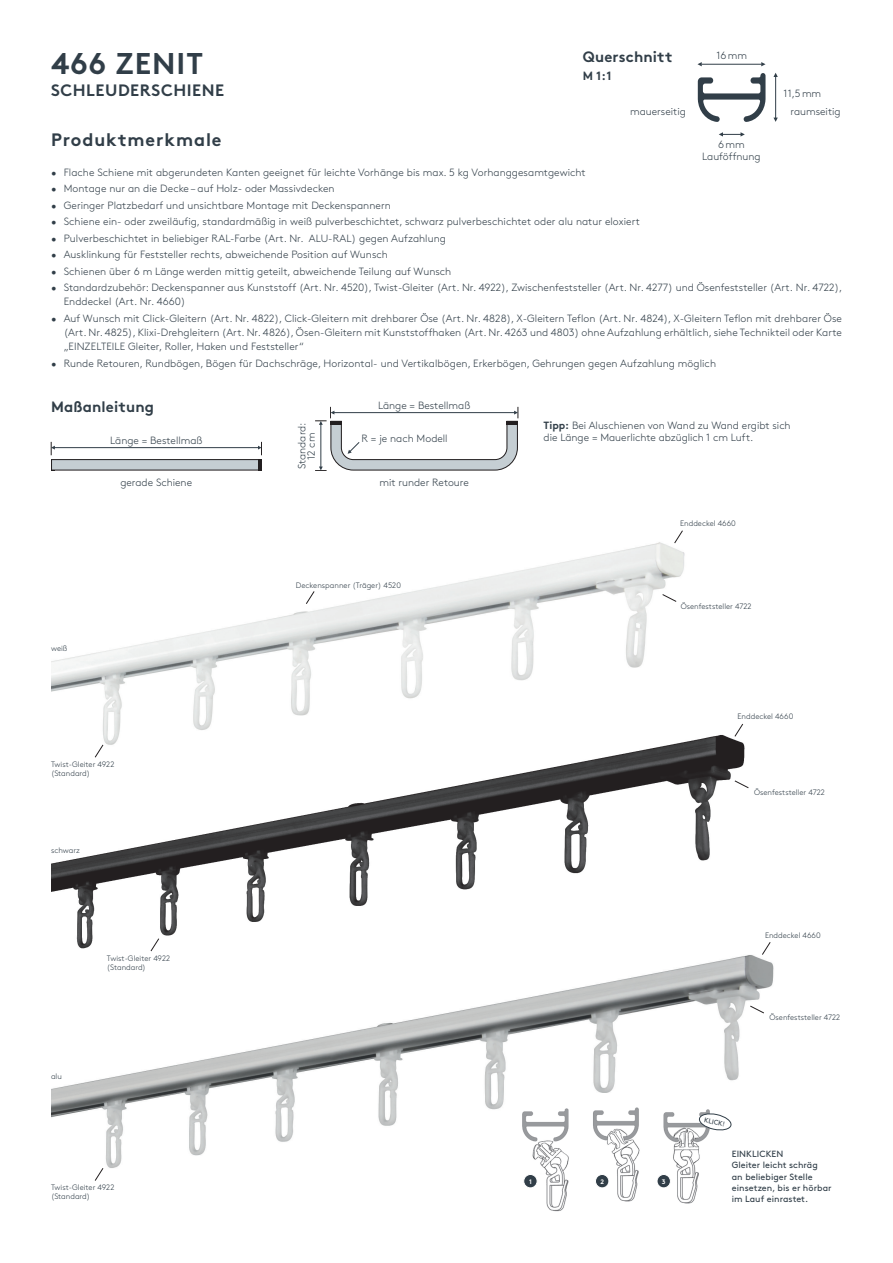
<style>
.page{position:relative;width:893px;height:1263px;background:#fff}
.page>*{position:absolute;margin:0;border:0;box-sizing:border-box;transform-origin:0 0}
.t1{font:700 30px "Brown Pro";letter-spacing:.03em;color:#313e48}
.t2{font:700 18px "Brown Pro";letter-spacing:.05em;color:#313e48}
.t3{font:700 16.5px "Brown Pro";letter-spacing:.03em;color:#313e48}
.t4{font:700 15px "Brown Pro";letter-spacing:.01em;color:#313e48}
.t5{font:700 12px "Brown Pro";color:#313e48}
.t6{font:300 10.5px/14.2px "Brown Pro";letter-spacing:.005em;color:#313e48}
.t7{font:9px/11.2px "Brown Pro";letter-spacing:.005em;color:#313e48}
.t8{font:300 7.8px/9px "Brown Pro";color:#313e48}
.t9{font:6.75px "Brown Pro";color:#313e48}
.t10{font:700 6.6px "Brown Pro";color:#fff}
.s1{font-weight:700}
</style>
<div class="page">
<img style="left:51px;top:955px;width:723px;height:214px">
<svg style="left:95px;top:1168px;width:8px;height:13px"></svg>
<svg style="left:750px;top:1006px;width:14px;height:7px"></svg>
<img style="left:519px;top:1108px;width:53px;height:104px">
<img style="left:590px;top:1107px;width:53px;height:95px">
<img style="left:662px;top:1107px;width:50px;height:97px">
<svg style="left:698px;top:1112px;width:35px;height:19px"></svg>
<div style="left:524px;top:1174px;width:13px;height:14px;background:#313e48;border-radius:50%"></div>
<div style="left:523px;top:1174px;width:15px;height:14px;border:1px solid #fff;border-radius:50%"></div>
<div style="left:595px;top:1174px;width:14px;height:14px;background:#313e48;border-radius:50%"></div>
<div style="left:595px;top:1174px;width:14px;height:14px;border:1px solid #fff;border-radius:50%"></div>
<div style="left:657px;top:1174px;width:13px;height:14px;background:#313e48;border-radius:50%"></div>
<div style="left:657px;top:1174px;width:14px;height:14px;border:1px solid #fff;border-radius:50%"></div>
<img style="left:51px;top:735px;width:698px;height:214px">
<svg style="left:151px;top:938px;width:8px;height:13px"></svg>
<svg style="left:734px;top:724px;width:9px;height:13px"></svg>
<svg style="left:734px;top:780px;width:15px;height:8px"></svg>
<hr style="left:775px;top:76px;width:1px;height:42px;background:#313e48">
<svg style="left:773px;top:73px;width:5px;height:4px"></svg>
<svg style="left:773px;top:118px;width:5px;height:4px"></svg>
<hr style="left:702px;top:64px;width:60px;height:1px;background:#313e48">
<svg style="left:761px;top:62px;width:4px;height:4px"></svg>
<svg style="left:697px;top:62px;width:5px;height:4px"></svg>
<svg style="left:719px;top:132px;width:26px;height:5px"></svg>
<svg style="left:698px;top:73px;width:67px;height:49px"></svg>
<img style="left:51px;top:542px;width:636px;height:206px">
<svg style="left:674px;top:530px;width:9px;height:13px"></svg>
<svg style="left:306px;top:591px;width:9px;height:13px"></svg>
<svg style="left:95px;top:744px;width:8px;height:14px"></svg>
<svg style="left:662px;top:594px;width:14px;height:8px"></svg>
<svg style="left:51px;top:442px;width:4px;height:13px"></svg>
<div style="left:52px;top:460px;width:209px;height:10px;background:#c5ced3"></div>
<div style="left:51px;top:459px;width:210px;height:12px;border:1px solid #231f20"></div>
<hr style="left:54px;top:447px;width:205px;height:1px;background:#313e48">
<svg style="left:258px;top:442px;width:4px;height:29px"></svg>
<svg style="left:315px;top:407px;width:204px;height:64px"></svg>
<hr style="left:330px;top:421px;width:12px;height:4px;background:#231f20">
<hr style="left:506px;top:421px;width:12px;height:4px;background:#231f20">
<svg style="left:762px;top:942px;width:9px;height:13px"></svg>
<h3 class="t4" style="left:583px;top:45px;width:91px">Querschnitt</h3>
<p class="t5" style="left:583px;top:67px;width:30px">M 1:1</p>
<p class="t6" style="left:630px;top:104px;width:57px">mauerseitig</p>
<p class="t6" style="left:790px;top:104px;width:52px">raumseitig</p>
<p class="t6" style="left:717px;top:47px;width:32px">16mm</p>
<h1 class="t1" style="left:51px;top:39px;width:153px">466 ZENIT</h1>
<h3 class="t3" style="left:51px;top:77px;width:175px">SCHLEUDERSCHIENE</h3>
<h2 class="t2" style="left:51px;top:125px;width:172px">Produktmerkmale</h2>
<p class="t6" style="left:51px;top:164px;width:536px">• Flache Schiene mit abgerundeten Kanten geeignet für leichte Vorhänge bis max. 5 kg Vorhanggesamtgewicht</p>
<p class="t6" style="left:51px;top:181px;width:285px">• Montage nur an die Decke – auf Holz- oder Massivdecken</p>
<p class="t6" style="left:51px;top:197px;width:341px">• Geringer Platzbedarf und unsichtbare Montage mit Deckenspannern</p>
<p class="t6" style="left:51px;top:214px;width:590px">• Schiene ein- oder zweiläufig, standardmäßig in weiß pulverbeschichtet, schwarz pulverbeschichtet oder alu natur eloxiert</p>
<p class="t6" style="left:51px;top:230px;width:396px">• Pulverbeschichtet in beliebiger RAL-Farbe (Art. Nr. ALU-RAL) gegen Aufzahlung</p>
<p class="t6" style="left:51px;top:247px;width:338px">• Ausklinkung für Feststeller rechts, abweichende Position auf Wunsch</p>
<p class="t6" style="left:51px;top:263px;width:402px">• Schienen über 6 m Länge werden mittig geteilt, abweichende Teilung auf Wunsch</p>
<p class="t6" style="left:64px;top:280px;width:780px;text-indent:-13px">• Standardzubehör: Deckenspanner aus Kunststoff (Art. Nr. 4520), Twist-Gleiter (Art. Nr. 4922), Zwischenfeststeller (Art. Nr. 4277) und Ösenfeststeller (Art. Nr. 4722),<br>Enddeckel (Art. Nr. 4660)</p>
<p class="t6" style="left:64px;top:310px;width:780px;text-align:justify;text-indent:-13px">• Auf Wunsch mit Click-Gleitern (Art. Nr. 4822), Click-Gleitern mit drehbarer Öse (Art. Nr. 4828), X-Gleitern Teflon (Art. Nr. 4824), X-Gleitern Teflon mit drehbarer Öse (Art. Nr. 4825), Klixi-Drehgleitern (Art. Nr. 4826), Ösen-Gleitern mit Kunststoffhaken (Art. Nr. 4263 und 4803) ohne Aufzahlung erhältlich, siehe Technikteil oder Karte „EINZELTEILE Gleiter, Roller, Haken und Feststeller“</p>
<p class="t6" style="left:51px;top:355px;width:666px">• Runde Retouren, Rundbögen, Bögen für Dachschräge, Horizontal- und Vertikalbögen, Erkerbögen, Gehrungen gegen Aufzahlung möglich</p>
<p class="t6" style="left:784px;top:86px;width:39px">11,5mm</p>
<p class="t6" style="left:702px;top:137px;width:60px;line-height:12px;text-align:center">6mm<br>Lauföffnung</p>
<h3 class="t4" style="left:51px;top:395px;width:104px">Maßanleitung</h3>
<p class="t6" style="left:110px;top:433px;width:94px">Länge = Bestellmaß</p>
<p class="t6" style="left:120px;top:475px;width:73px">gerade Schiene</p>
<p class="t8" style="left:51px;top:643px;width:18px">weiß</p>
<p class="t8" style="left:51px;top:759px;width:65px">Twist-Gleiter 4922 (Standard)</p>
<p class="t8" style="left:51px;top:845px;width:30px">schwarz</p>
<p class="t8" style="left:107px;top:953px;width:65px">Twist-Gleiter 4922 (Standard)</p>
<p class="t8" style="left:51px;top:1071px;width:12px">alu</p>
<p class="t8" style="left:51px;top:1182px;width:65px">Twist-Gleiter 4922 (Standard)</p>
<p class="t6" style="left:378px;top:397px;width:94px">Länge = Bestellmaß</p>
<p class="t6" style="left:296px;top:469px;width:48px;line-height:9.4px;text-align:center;rotate:-90deg">Standard:<br>12 cm</p>
<p class="t6" style="left:361px;top:431px;width:88px">R = je nach Modell</p>
<p class="t6" style="left:379px;top:475px;width:91px">mit runder Retoure</p>
<p class="t8" style="left:296px;top:580px;width:107px">Deckenspanner (Träger) 4520</p>
<p class="t6" style="left:544px;top:418px;width:249px;line-height:12.6px"><span class="s1">Tipp:</span> Bei Aluschienen von Wand zu Wand ergibt sich die Länge = Mauerlichte abzüglich 1 cm Luft.</p>
<p class="t8" style="left:680px;top:518px;width:57px">Enddeckel 4660</p>
<p class="t8" style="left:681px;top:601px;width:72px">Ösenfeststeller 4722</p>
<p class="t8" style="left:738px;top:712px;width:57px">Enddeckel 4660</p>
<p class="t8" style="left:754px;top:787px;width:72px">Ösenfeststeller 4722</p>
<p class="t8" style="left:765px;top:930px;width:57px">Enddeckel 4660</p>
<p class="t10" style="left:529px;top:1176px;width:4px">1</p>
<p class="t10" style="left:600px;top:1176px;width:5px">2</p>
<p class="t10" style="left:662px;top:1176px;width:5px">3</p>
<p class="t9" style="left:705px;top:1115px;width:23px;rotate:12deg">KLICK!</p>
<p class="t8" style="left:769px;top:1012px;width:72px">Ösenfeststeller 4722</p>
<p class="t7" style="left:732px;top:1148px;width:101px">EINKLICKEN<br>Gleiter leicht schräg<br>an beliebiger Stelle einsetzen, bis er hörbar im Lauf einrastet.</p>
</div>
